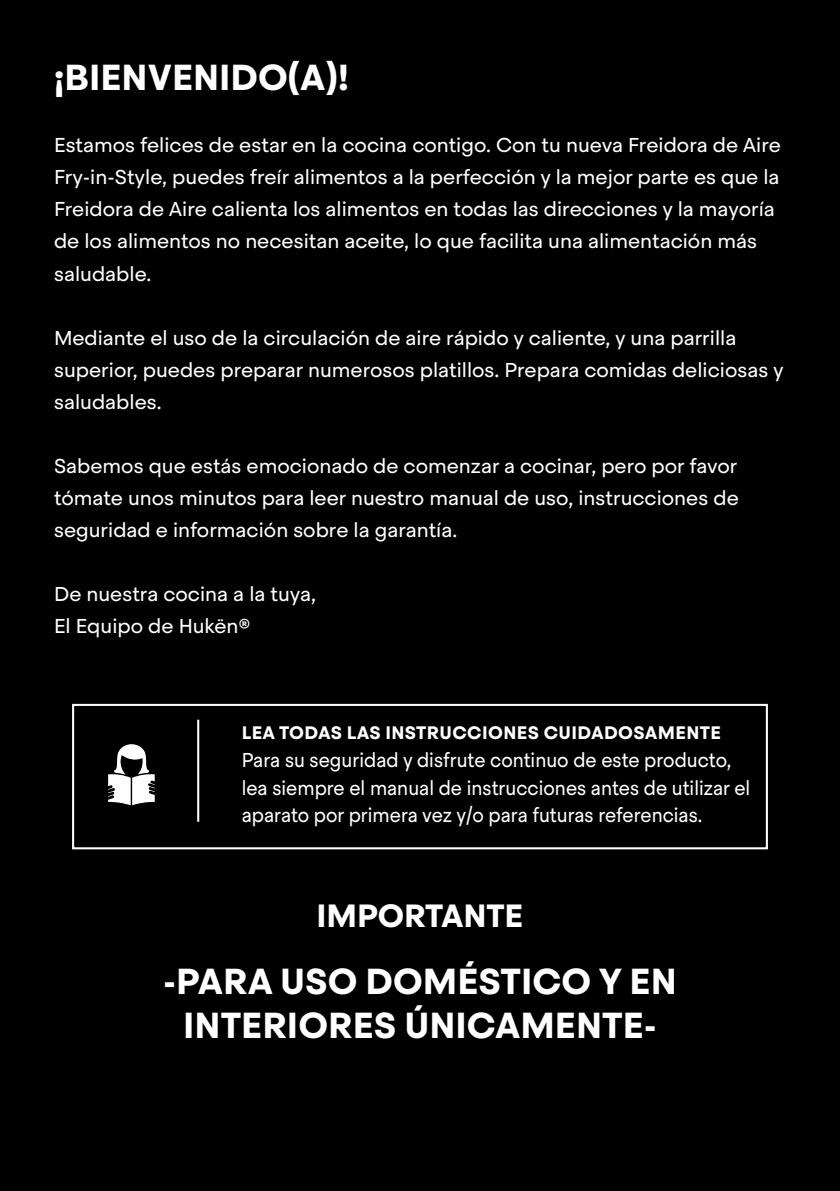
<style>
.page{position:relative;width:840px;height:1191px;background:#fff}
.page>*{position:absolute;margin:0;border:0;box-sizing:border-box;transform-origin:0 0}
.BoldNumbers{font:700 36px "Steradian";color:#fff}
.t1{font:700 32px "Steradian";letter-spacing:-.005em;color:#fff}
.t2{font:20px/32px "Steradian";color:#fff}
.t3{font:20px/27.6px "Steradian";color:#fff;scale:.92 1}
.t4{font:700 18px "Steradian";letter-spacing:.02em;color:#fff}
</style>
<div class="page">
<hr style="left:839px;top:208px;width:1px;height:117px;background:#fff101">
<hr style="left:839px;top:43px;width:1px;height:53px;background:#f36e23">
<div style="left:0;top:0;width:839px;height:1191px;background:#000"></div>
<div style="left:72px;top:704px;width:695px;height:145px;border:2px solid #fff"></div>
<svg style="left:108px;top:744px;width:47px;height:61px"></svg>
<hr style="left:197px;top:719px;width:2px;height:102px;background:#fff">
<p class="BoldNumbers" style="left:54px;top:55px;width:296px">¡BIENVENIDO(A)!</p>
<p class="t2" style="left:54px;top:129px;width:728px">Estamos felices de estar en la cocina contigo. Con tu nueva Freidora de Aire Fry-in-Style, puedes freír alimentos a la perfección y la mejor parte es que la Freidora de Aire calienta los alimentos en todas las direcciones y la mayoría de los alimentos no necesitan aceite, lo que facilita una alimentación más saludable.</p>
<p class="t2" style="left:54px;top:321px;width:730px">Mediante el uso de la circulación de aire rápido y caliente, y una parrilla superior, puedes preparar numerosos platillos. Prepara comidas deliciosas y saludables.</p>
<p class="t2" style="left:54px;top:449px;width:686px;text-align:justify">Sabemos que estás emocionado de comenzar a cocinar, pero por favor tómate unos minutos para leer nuestro manual de uso, instrucciones de seguridad e información sobre la garantía.</p>
<p class="t2" style="left:54px;top:577px;width:263px">De nuestra cocina a la tuya,</p>
<p class="t2" style="left:54px;top:609px;width:198px">El Equipo de Hukën®</p>
<p class="t4" style="left:241px;top:721px;width:480px">LEA TODAS LAS INSTRUCCIONES CUIDADOSAMENTE</p>
<p class="t3" style="left:241px;top:746px;width:554px">Para su seguridad y disfrute continuo de este producto, lea siempre el manual de instrucciones antes de utilizar el aparato por primera vez y/o para futuras referencias.</p>
<p class="t1" style="left:316px;top:895px;width:208px">IMPORTANTE</p>
<p class="BoldNumbers" style="left:163px;top:958px;width:515px">-PARA USO DOMÉSTICO Y EN</p>
<p class="BoldNumbers" style="left:183px;top:1002px;width:475px">INTERIORES ÚNICAMENTE-</p>
</div>
